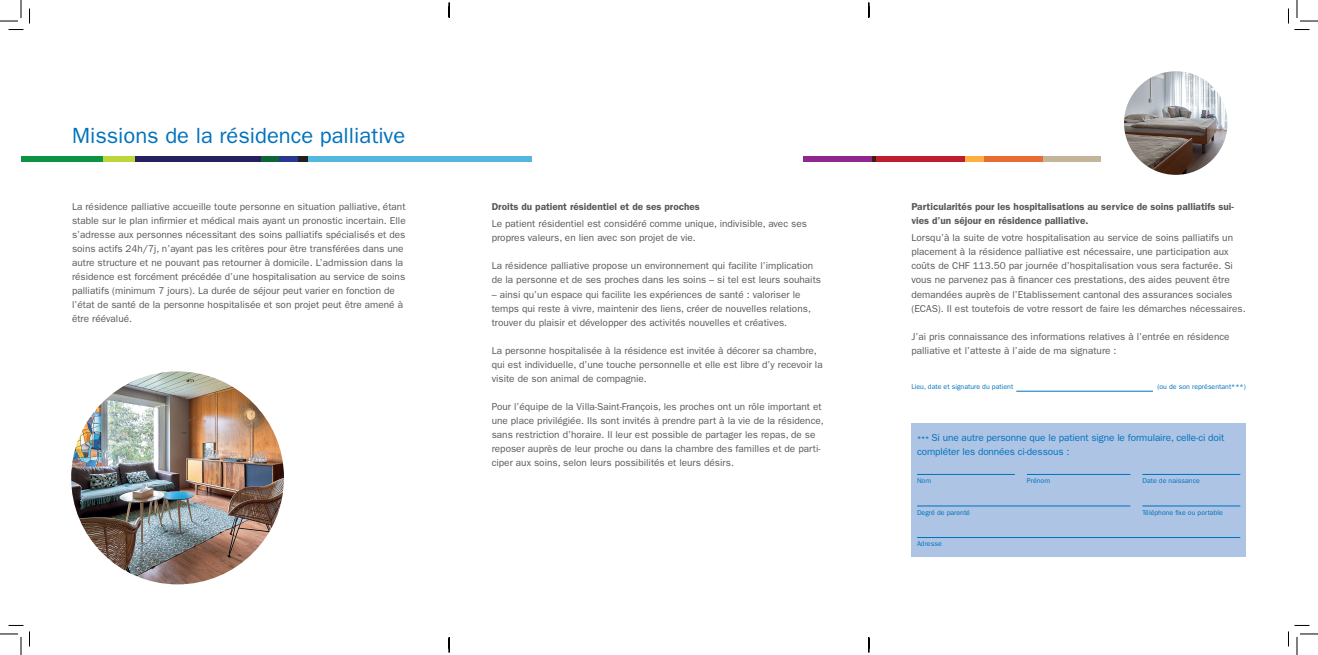
<style>
.page{position:relative;width:1318px;height:655px;background:#fff}
.page>*{position:absolute;margin:0;border:0;box-sizing:border-box;transform-origin:0 0}
.t1{font:22px "ITC Franklin Gothic Std";color:#0072bc}
.t2{font:10px/14px "ITC Franklin Gothic Std";color:#57585a}
.t3{font:600 10px/14px "ITC Franklin Gothic Std";color:#57585a}
.t4{font:10px/14px "ITC Franklin Gothic Std";letter-spacing:-.01em;color:#0072bc}
.t5{font:7px "ITC Franklin Gothic Std";color:#0072bc}
.s1{font-weight:600;font-size:7px}
</style>
<div class="page">
<div style="left:911px;top:423px;width:335px;height:133px;background:#adc4e5"></div>
<div style="left:984px;top:156px;width:59px;height:6px;background:#e86d33"></div>
<svg style="left:872px;top:156px;width:4px;height:6px"></svg>
<div style="left:876px;top:156px;width:92px;height:6px;background:#be1d2c"></div>
<div style="left:803px;top:156px;width:69px;height:6px;background:#90268f"></div>
<div style="left:965px;top:156px;width:19px;height:6px;background:#fbb03f"></div>
<div style="left:1043px;top:156px;width:58px;height:6px;background:#c3b49b"></div>
<div style="left:21px;top:156px;width:83px;height:6px;background:#0d9344"></div>
<div style="left:103px;top:156px;width:33px;height:6px;background:#bdd63c"></div>
<div style="left:136px;top:156px;width:125px;height:6px;background:#252161"></div>
<div style="left:261px;top:156px;width:18px;height:6px;background:#0c6638"></div>
<div style="left:279px;top:156px;width:19px;height:6px;background:#283890"></div>
<div style="left:298px;top:156px;width:10px;height:6px;background:#231f20"></div>
<div style="left:308px;top:156px;width:223px;height:6px;background:#54b7df"></div>
<img style="left:1124px;top:71px;width:103px;height:104px;border-radius:52px">
<img style="left:71px;top:371px;width:213px;height:213px;border-radius:106px">
<hr style="left:1016px;top:391px;width:137px;height:1px;background:#0072bc">
<hr style="left:917px;top:474px;width:98px;height:1px;background:#0072bc">
<hr style="left:1027px;top:474px;width:103px;height:1px;background:#0072bc">
<hr style="left:1142px;top:474px;width:98px;height:1px;background:#0072bc">
<hr style="left:917px;top:505px;width:213px;height:1px;background:#0072bc">
<hr style="left:1142px;top:505px;width:98px;height:1px;background:#0072bc">
<hr style="left:917px;top:537px;width:323px;height:1px;background:#0072bc">
<svg style="left:0;top:0;width:30px;height:30px"></svg>
<svg style="left:0;top:625px;width:30px;height:29px"></svg>
<svg style="left:1288px;top:0;width:30px;height:30px"></svg>
<svg style="left:1288px;top:625px;width:30px;height:29px"></svg>
<svg style="left:448px;top:3px;width:2px;height:15px"></svg>
<svg style="left:448px;top:637px;width:2px;height:15px"></svg>
<svg style="left:868px;top:3px;width:1px;height:15px"></svg>
<svg style="left:868px;top:637px;width:1px;height:15px"></svg>
<h1 class="t1" style="left:72px;top:123px;width:335px">Missions de la résidence palliative</h1>
<p class="t2" style="left:72px;top:199px;width:335px">La résidence palliative accueille toute personne en situation palliative, étant stable sur le plan infirmier et médical mais ayant un pronostic incertain. Elle s’adresse aux personnes nécessitant des soins palliatifs spécialisés et des soins actifs 24h/7j, n’ayant pas les critères pour être transférées dans une autre structure et ne pouvant pas retourner à domicile. L’admission dans la résidence est forcément précédée d’une hospitalisation au service de soins palliatifs (minimum 7 jours). La durée de séjour peut varier en fonction de l’état de santé de la personne hospitalisée et son projet peut être amené à être réévalué.</p>
<p class="t3" style="left:492px;top:199px;width:210px">Droits du patient résidentiel et de ses proches</p>
<p class="t2" style="left:492px;top:217px;width:317px">Le patient résidentiel est considéré comme unique, indivisible, avec ses propres valeurs, en lien avec son projet de vie.</p>
<p class="t2" style="left:492px;top:259px;width:331px">La résidence palliative propose un environnement qui facilite l’implication de la personne et de ses proches dans les soins – si tel est leurs souhaits</p>
<p class="t2" style="left:492px;top:287px;width:321px">– ainsi qu’un espace qui facilite les expériences de santé : valoriser le temps qui reste à vivre, maintenir des liens, créer de nouvelles relations, trouver du plaisir et développer des activités nouvelles et créatives.</p>
<p class="t2" style="left:492px;top:343px;width:332px">La personne hospitalisée à la résidence est invitée à décorer sa chambre, qui est individuelle, d’une touche personnelle et elle est libre d’y recevoir la visite de son animal de compagnie.</p>
<p class="t2" style="left:492px;top:399px;width:334px">Pour l’équipe de la Villa-Saint-François, les proches ont un rôle important et une place privilégiée. Ils sont invités à prendre part à la vie de la résidence, sans restriction d’horaire. Il leur est possible de partager les repas, de se reposer auprès de leur proche ou dans la chambre des familles et de parti&shy;ciper aux soins, selon leurs possibilités et leurs désirs.</p>
<p class="t3" style="left:911px;top:199px;width:324px">Particularités pour les hospitalisations au service de soins palliatifs sui&shy;vies d’un séjour en résidence palliative.</p>
<p class="t2" style="left:911px;top:231px;width:336px">Lorsqu’à la suite de votre hospitalisation au service de soins palliatifs un placement à la résidence palliative est nécessaire, une participation aux coûts de CHF 113.50 par journée d’hospitalisation vous sera facturée. Si vous ne parvenez pas à financer ces prestations, des aides peuvent être demandées auprès de l’Etablissement cantonal des assurances sociales (ECAS). Il est toutefois de votre ressort de faire les démarches nécessaires.</p>
<p class="t2" style="left:911px;top:329px;width:320px">J’ai pris connaissance des informations relatives à l’entrée en résidence palliative et l’atteste à l’aide de ma signature :</p>
<p class="t5" style="left:911px;top:382px;width:103px">Lieu, date et signature du patient</p>
<p class="t5" style="left:1157px;top:382px;width:90px">(ou de son représentant***)</p>
<p class="t4" style="left:917px;top:430px;width:309px"><span class="s1">***</span> Si une autre personne que le patient signe le formulaire, celle-ci doit compléter les données ci-dessous :</p>
<p class="t5" style="left:917px;top:476px;width:16px">Nom</p>
<p class="t5" style="left:1027px;top:476px;width:25px">Prénom</p>
<p class="t5" style="left:1142px;top:476px;width:59px">Date de naissance</p>
<p class="t5" style="left:917px;top:508px;width:55px">Degré de parenté</p>
<p class="t5" style="left:1142px;top:508px;width:82px">Téléphone fixe ou portable</p>
<p class="t5" style="left:917px;top:539px;width:26px">Adresse</p>
</div>
